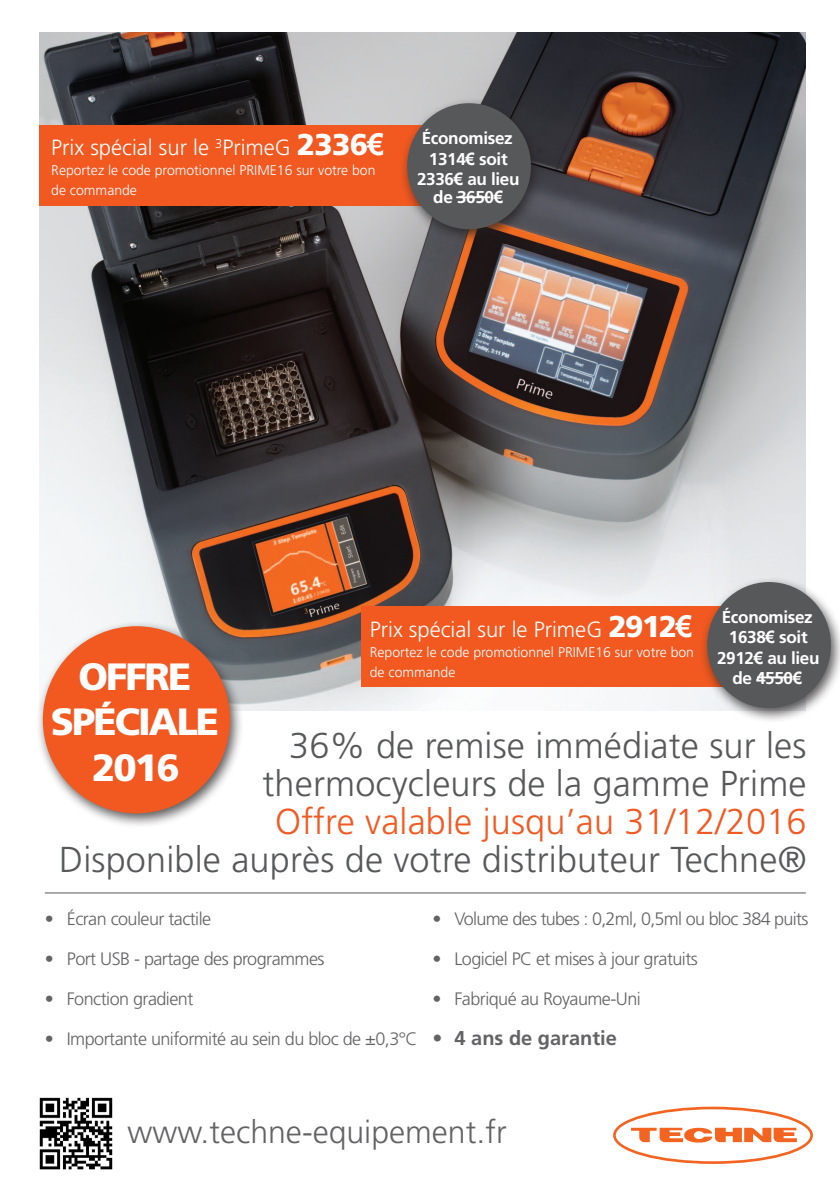
<style>
.page{position:relative;width:840px;height:1191px;background:#fff}
.page>*{position:absolute;margin:0;border:0;box-sizing:border-box;transform-origin:0 0}
.t1{font:900 38px/45.6px "Frutiger";letter-spacing:-.05em;color:#fff;text-align:center}
.t2{font:300 36px "Frutiger";letter-spacing:.005em;color:#57585a}
.t3{font:300 36px "Frutiger";letter-spacing:.005em;color:#f15921}
.t4{font:300 32px "Frutiger";color:#636366}
.t5{font:300 22px "Frutiger";color:#fff}
.t6{font:700 20px "Frutiger";color:#636366}
.t7{font:300 18px "Frutiger";letter-spacing:-.03em;color:#636366}
.t8{font:700 17.2px/20.2px "Frutiger";letter-spacing:-.02em;color:#fff;text-align:center}
.t9{font:300 14px "Frutiger";color:#fff}
.s1{font-weight:900;font-size:30px}
.s2{font-family:"Arial";font-weight:700;font-size:30px}
.s3{font-family:"Arial"}
</style>
<div class="page">
<img style="left:40px;top:32px;width:765px;height:679px">
<svg style="left:631px;top:1127px;width:165px;height:15px"></svg>
<div style="left:612px;top:1106px;width:200px;height:57px;border:3px solid #f36421;border-radius:50%"></div>
<div style="left:40px;top:125px;width:438px;height:80px;background:#f15921"></div>
<hr style="left:45px;top:892px;width:760px;height:1px;background:#57585a">
<div style="left:35px;top:620px;width:208px;height:209px;background:#231f20;opacity:.75"></div>
<div style="left:43px;top:626px;width:187px;height:187px;background:#f15921;border-radius:50%"></div>
<img style="left:39px;top:1097px;width:74px;height:73px">
<div style="left:361px;top:606px;width:376px;height:81px;background:#f15921"></div>
<div style="left:399px;top:97px;width:145px;height:148px;background:#231f20;opacity:.75"></div>
<div style="left:407px;top:103px;width:123px;height:126px;background:#57585a;border-radius:50%"></div>
<hr style="left:456px;top:196px;width:34px;height:2px;background:#fff">
<div style="left:698px;top:576px;width:141px;height:147px;background:#231f20;opacity:.75"></div>
<div style="left:706px;top:582px;width:124px;height:126px;background:#57585a;border-radius:50%"></div>
<hr style="left:756px;top:676px;width:34px;height:2px;background:#fff">
<p class="t5" style="left:51px;top:135px;width:334px">Prix spécial sur le <sup>3</sup>PrimeG <span class="s1">2336</span><span class="s2">€</span></p>
<p class="t9" style="left:51px;top:162px;width:325px">Reportez le code promotionnel PRIME16 sur votre bon</p>
<p class="t9" style="left:51px;top:182px;width:87px">de commande</p>
<p class="t8" style="left:417px;top:128px;width:104px">Économisez<br>1314<span class="s3">€</span> soit<br>2336<span class="s3">€</span> au lieu</p>
<p class="t8" style="left:433px;top:186px;width:71px">de 3650<span class="s3">€</span></p>
<p class="t8" style="left:716px;top:607px;width:104px">Économisez<br>1638<span class="s3">€</span> soit<br>2912<span class="s3">€</span> au lieu de 4550<span class="s3">€</span></p>
<p class="t5" style="left:369px;top:616px;width:324px">Prix spécial sur le PrimeG <span class="s1">2912</span><span class="s2">€</span></p>
<p class="t9" style="left:369px;top:644px;width:325px">Reportez le code promotionnel PRIME16 sur votre bon</p>
<p class="t9" style="left:369px;top:664px;width:87px">de commande</p>
<p class="t1" style="left:51px;top:653px;width:170px">OFFRE<br>SPÉCIALE<br>2016</p>
<p class="t2" style="left:289px;top:725px;width:518px">36% de remise immédiate sur les</p>
<p class="t2" style="left:262px;top:763px;width:545px">thermocycleurs de la gamme Prime</p>
<p class="t3" style="left:275px;top:801px;width:532px">Offre valable jusqu’au 31/12/2016</p>
<p class="t2" style="left:59px;top:839px;width:748px">Disponible auprès de votre distributeur Techne®</p>
<p class="t7" style="left:45px;top:908px;width:168px">• Écran couleur tactile</p>
<p class="t7" style="left:45px;top:948px;width:281px">• Port USB - partage des programmes</p>
<p class="t7" style="left:45px;top:988px;width:150px">• Fonction gradient</p>
<p class="t7" style="left:45px;top:1028px;width:374px">• Importante uniformité au sein du bloc de ±0,3°C</p>
<p class="t7" style="left:432px;top:908px;width:377px">• Volume des tubes : 0,2ml, 0,5ml ou bloc 384 puits</p>
<p class="t7" style="left:432px;top:948px;width:267px">• Logiciel PC et mises à jour gratuits</p>
<p class="t7" style="left:432px;top:988px;width:210px">• Fabriqué au Royaume-Uni</p>
<p class="t6" style="left:432px;top:1026px;width:186px">• 4 ans de garantie</p>
<p class="t4" style="left:127px;top:1114px;width:380px">www.techne-equipement.fr</p>
</div>
